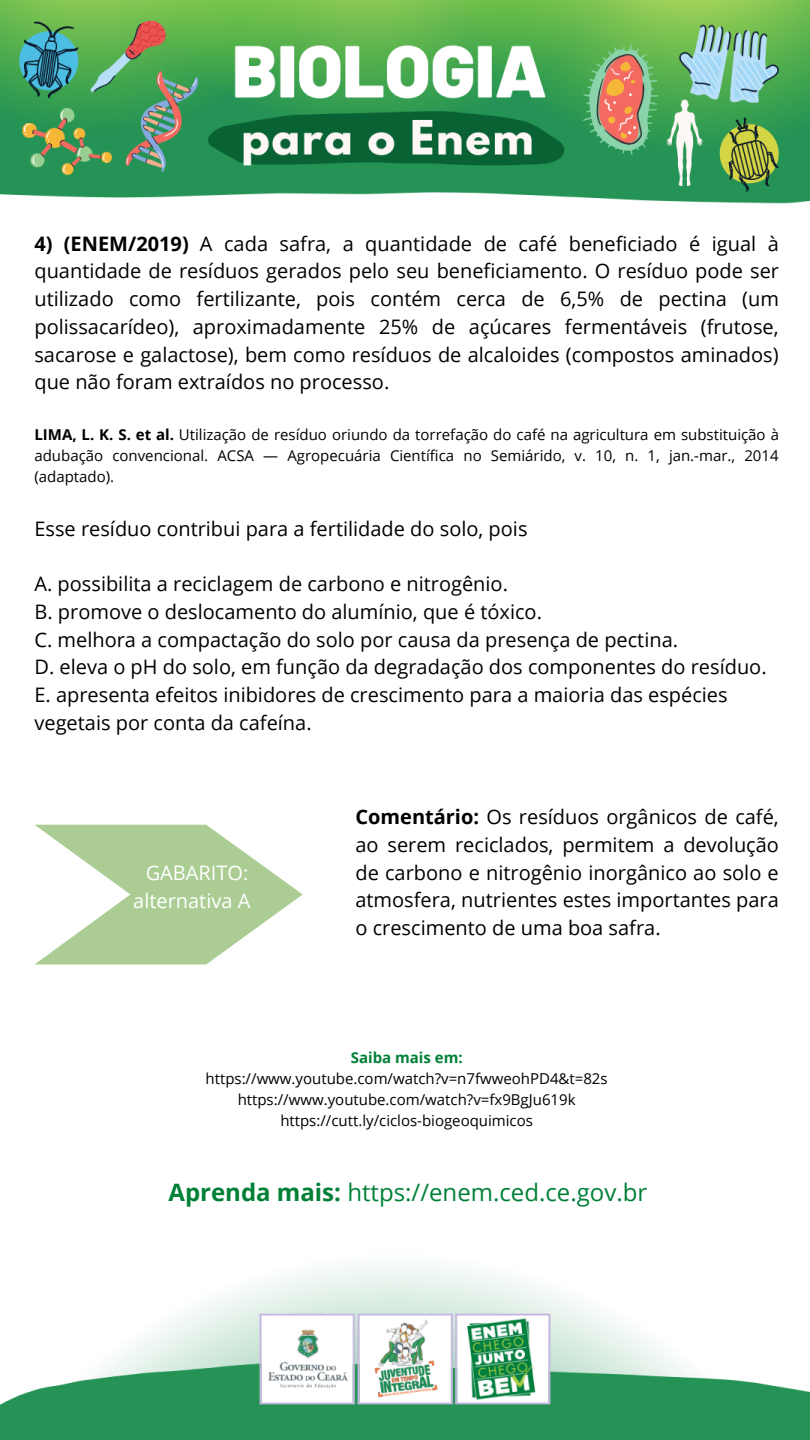
<style>
.page{position:relative;width:810px;height:1440px;background:#fff}
.page>*{position:absolute;margin:0;border:0;box-sizing:border-box;transform-origin:0 0}
.t1{font:24px "Open Sans";color:#008037}
.t2{font:20px/27.8px "Open Sans";color:#000;text-align:justify}
.t3{font:20px/28px "Open Sans";color:#fff;text-align:center}
.t4{font:15px/21px "Open Sans";color:#000;text-align:justify}
.t5{font:700 15px "Open Sans";color:#008037}
.s1{font-weight:700}
</style>
<div class="page">
<img style="left:0;top:0;width:810px;height:1440px">
<svg style="left:34px;top:825px;width:269px;height:140px"></svg>
<p class="t2" style="left:34px;top:229px;width:746px"><span class="s1">4) (ENEM/2019)</span> A cada safra, a quantidade de café beneficiado é igual à quantidade de resíduos gerados pelo seu beneficiamento. O resíduo pode ser utilizado como fertilizante, pois contém cerca de 6,5% de pectina (um polissacarídeo), aproximadamente 25% de açúcares fermentáveis (frutose, sacarose e galactose), bem como resíduos de alcaloides (compostos aminados) que não foram extraídos no processo.</p>
<p class="t4" style="left:34px;top:423px;width:746px"><span class="s1">LIMA, L. K. S. et al.</span> Utilização de resíduo oriundo da torrefação do café na agricultura em substituição à adubação convencional. ACSA — Agropecuária Científica no Semiárido, v. 10, n. 1, jan.-mar., 2014 (adaptado).</p>
<p class="t2" style="left:34px;top:514px;width:495px">Esse resíduo contribui para a fertilidade do solo, pois</p>
<p class="t2" style="left:34px;top:569px;width:734px;text-align:left">A. possibilita a reciclagem de carbono e nitrogênio.<br>B. promove o deslocamento do alumínio, que é tóxico.<br>C. melhora a compactação do solo por causa da presença de pectina.<br>D. eleva o pH do solo, em função da degradação dos componentes do resíduo.<br>E. apresenta efeitos inibidores de crescimento para a maioria das espécies vegetais por conta da cafeína.</p>
<p class="t3" style="left:133px;top:858px;width:119px">GABARITO: alternativa A</p>
<p class="t2" style="left:355px;top:803px;width:425px"><span class="s1">Comentário:</span> Os resíduos orgânicos de café, ao serem reciclados, permitem a devolução de carbono e nitrogênio inorgânico ao solo e atmosfera, nutrientes estes importantes para o crescimento de uma boa safra.</p>
<p class="t5" style="left:351px;top:1047px;width:113px">Saiba mais em:</p>
<p class="t4" style="left:206px;top:1068px;width:404px;text-align:center">https://www.youtube.com/watch?v=n7fwweohPD4&amp;t=82s https://www.youtube.com/watch?v=fx9BgJu619k https://cutt.ly/ciclos-biogeoquimicos</p>
<p class="t1" style="left:169px;top:1175px;width:480px"><span class="s1">Aprenda mais:</span> https://enem.ced.ce.gov.br</p>
</div>
